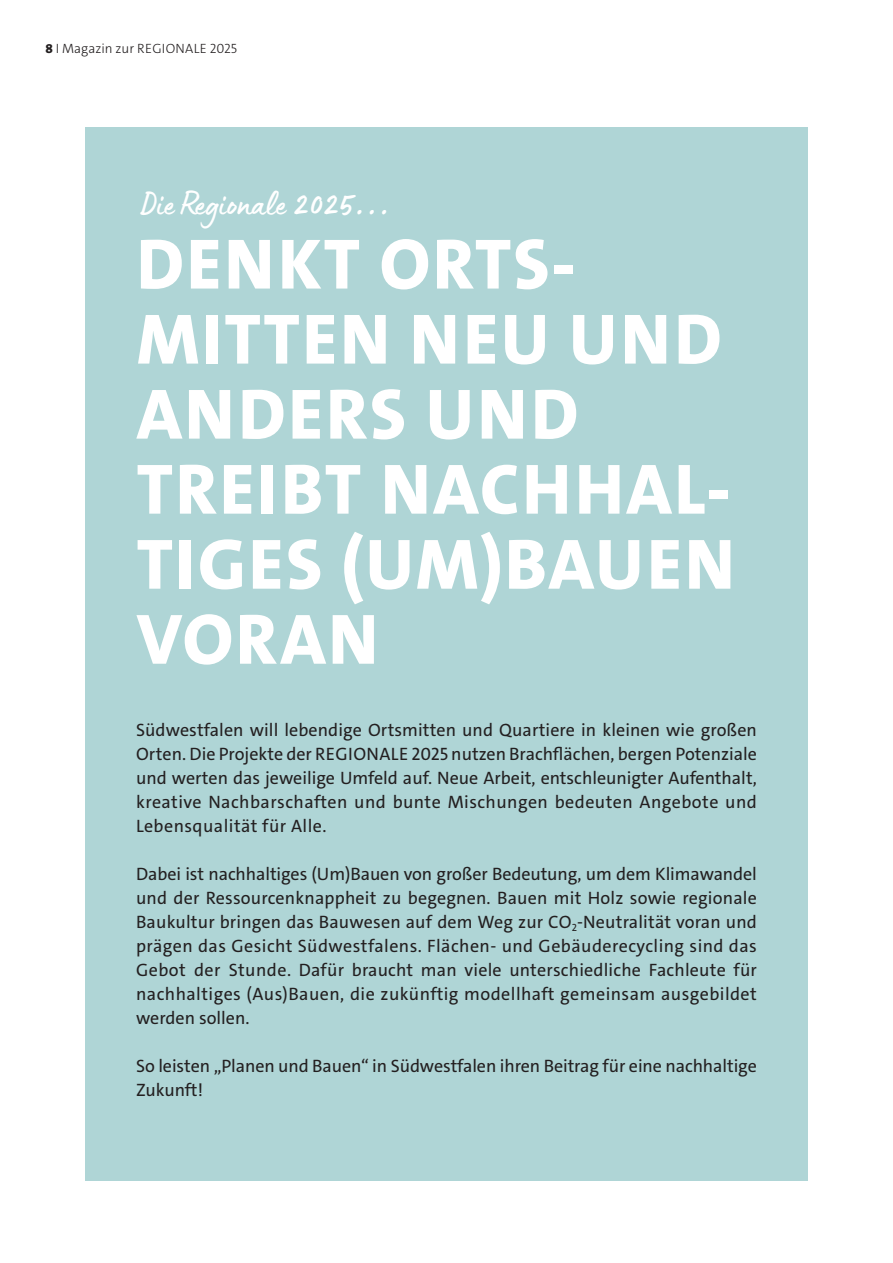
<style>
.page{position:relative;width:893px;height:1263px;background:#fff}
.page>*{position:absolute;margin:0;border:0;box-sizing:border-box;transform-origin:0 0}
.t1{font:800 72px/75px "The Sans B W8";letter-spacing:.035em;color:#fff}
.t2{font:36px "Lumios Marker";color:#fff}
.t3{font:18px/24px "The Sans";color:#231f20;text-align:justify}
.t4{font:300 13.5px "The Sans";color:#231f20}
.s1{font-family:"The Sans B W8";font-weight:800}
.s2{font-size:42px}
</style>
<div class="page">
<div style="left:85px;top:128px;width:723px;height:1053px;background:#afd5d6"></div>
<p class="t4" style="left:45px;top:39px;width:193px"><span class="s1">8</span> I Magazin zur REGIONALE 2025</p>
<h2 class="t2" style="left:141px;top:180px;width:251px">Die Regionale <span class="s2">2025...</span></h2>
<h1 class="t1" style="left:137px;top:227px;width:600px">DENKT ORTS-<br>MITTEN NEU UND<br>ANDERS UND<br>TREIBT NACHHAL-<br>TIGES (UM)BAUEN<br>VORAN</h1>
<p class="t3" style="left:136px;top:718px;width:622px">Südwestfalen will lebendige Ortsmitten und Quartiere in kleinen wie großen Orten. Die Projekte der REGIONALE 2025 nutzen Brachflächen, bergen Potenziale und werten das jeweilige Umfeld auf. Neue Arbeit, entschleunigter Aufenthalt, kreative Nachbarschaften und bunte Mischungen bedeuten Angebote und Lebensqualität für Alle.</p>
<p class="t3" style="left:136px;top:862px;width:622px">Dabei ist nachhaltiges (Um)Bauen von großer Bedeutung, um dem Klimawandel und der Ressourcenknappheit zu begegnen. Bauen mit Holz sowie regionale Baukultur bringen das Bauwesen auf dem Weg zur CO<sub>2</sub>-Neutralität voran und prägen das Gesicht Südwestfalens. Flächen- und Gebäuderecycling sind das Gebot der Stunde. Dafür braucht man viele unterschiedliche Fachleute für nachhaltiges (Aus)Bauen, die zukünftig modellhaft gemeinsam ausgebildet werden sollen.</p>
<p class="t3" style="left:136px;top:1054px;width:622px">So leisten „Planen und Bauen“ in Südwestfalen ihren Beitrag für eine nachhaltige<br>Zukunft!</p>
</div>
